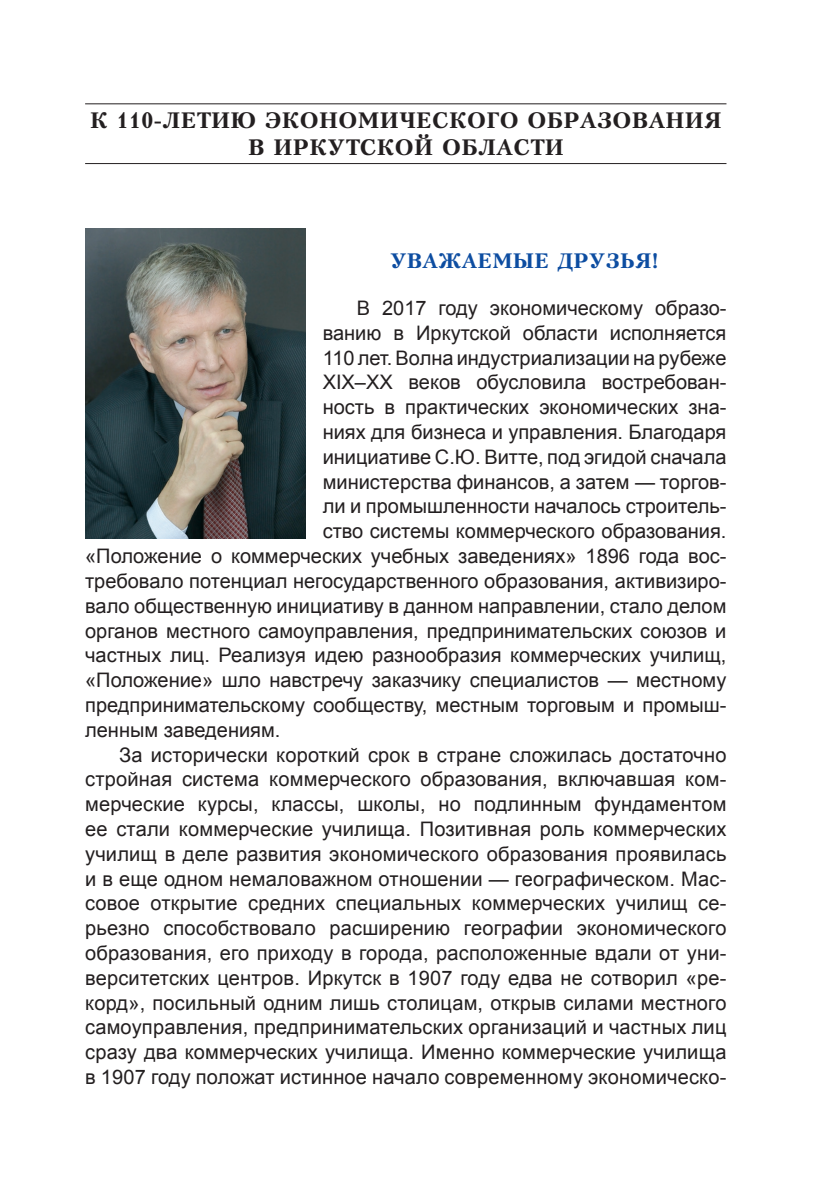
<style>
.page{position:relative;width:840px;height:1191px;background:#fff}
.page>*{position:absolute;margin:0;border:0;box-sizing:border-box;transform-origin:0 0}
.t1{font:700 22px/26.4px "Petersburg";letter-spacing:.025em;color:#231f20;text-align:center}
.t2{font:700 20.6px "Petersburg";letter-spacing:.02em;color:#0d4da1}
.t3{font:20px "Arial";color:#231f20}
</style>
<div class="page">
<hr style="left:85px;top:103px;width:641px;height:1px;background:#231f20">
<hr style="left:85px;top:163px;width:641px;height:1px;background:#231f20">
<img style="left:85px;top:228px;width:220px;height:311px">
<p class="t1" style="left:90px;top:107px;width:632px">К 110-ЛЕТИЮ ЭКОНОМИЧЕСКОГО ОБРАЗОВАНИЯ<br>В ИРКУТСКОЙ ОБЛАСТИ</p>
<p class="t2" style="left:390px;top:248px;width:270px">УВАЖАЕМЫЕ ДРУЗЬЯ!</p>
<p class="t3" style="left:356px;top:295px;width:371px">В 2017 году экономическому образо-</p>
<p class="t3" style="left:322px;top:320px;width:405px">ванию в Иркутской области исполняется</p>
<p class="t3" style="left:322px;top:344px;width:405px">110 лет. Волна индустриализации на рубеже</p>
<p class="t3" style="left:322px;top:369px;width:405px">XIX–XX веков обусловила востребован-</p>
<p class="t3" style="left:322px;top:394px;width:405px">ность в практических экономических зна-</p>
<p class="t3" style="left:322px;top:419px;width:405px">ниях для бизнеса и управления. Благодаря</p>
<p class="t3" style="left:322px;top:444px;width:405px">инициативе С.Ю. Витте, под эгидой сначала</p>
<p class="t3" style="left:322px;top:468px;width:405px">министерства финансов, а затем — торгов-</p>
<p class="t3" style="left:322px;top:493px;width:405px">ли и промышленности началось строитель-</p>
<p class="t3" style="left:322px;top:518px;width:405px">ство системы коммерческого образования.</p>
<p class="t3" style="left:85px;top:543px;width:642px">«Положение о коммерческих учебных заведениях» 1896 года вос-</p>
<p class="t3" style="left:85px;top:568px;width:642px">требовало потенциал негосударственного образования, активизиро-</p>
<p class="t3" style="left:85px;top:592px;width:642px">вало общественную инициативу в данном направлении, стало делом</p>
<p class="t3" style="left:85px;top:617px;width:642px">органов местного самоуправления, предпринимательских союзов и</p>
<p class="t3" style="left:85px;top:642px;width:642px">частных лиц. Реализуя идею разнообразия коммерческих училищ,</p>
<p class="t3" style="left:85px;top:667px;width:642px">«Положение» шло навстречу заказчику специалистов — местному</p>
<p class="t3" style="left:85px;top:692px;width:642px">предпринимательскому сообществу, местным торговым и промыш-</p>
<p class="t3" style="left:85px;top:716px;width:197px">ленным заведениям.</p>
<p class="t3" style="left:119px;top:741px;width:608px">За исторически короткий срок в стране сложилась достаточно</p>
<p class="t3" style="left:85px;top:766px;width:642px">стройная система коммерческого образования, включавшая ком-</p>
<p class="t3" style="left:85px;top:791px;width:642px">мерческие курсы, классы, школы, но подлинным фундаментом</p>
<p class="t3" style="left:85px;top:816px;width:642px">ее стали коммерческие училища. Позитивная роль коммерческих</p>
<p class="t3" style="left:85px;top:840px;width:642px">училищ в деле развития экономического образования проявилась</p>
<p class="t3" style="left:85px;top:865px;width:642px">и в еще одном немаловажном отношении — географическом. Мас-</p>
<p class="t3" style="left:85px;top:890px;width:642px">совое открытие средних специальных коммерческих училищ се-</p>
<p class="t3" style="left:85px;top:915px;width:642px">рьезно способствовало расширению географии экономического</p>
<p class="t3" style="left:85px;top:940px;width:642px">образования, его приходу в города, расположенные вдали от уни-</p>
<p class="t3" style="left:85px;top:964px;width:642px">верситетских центров. Иркутск в 1907 году едва не сотворил «ре-</p>
<p class="t3" style="left:85px;top:989px;width:642px">корд», посильный одним лишь столицам, открыв силами местного</p>
<p class="t3" style="left:85px;top:1014px;width:642px">самоуправления, предпринимательских организаций и частных лиц</p>
<p class="t3" style="left:85px;top:1039px;width:642px">сразу два коммерческих училища. Именно коммерческие училища</p>
<p class="t3" style="left:85px;top:1064px;width:642px">в 1907 году положат истинное начало современному экономическо-</p>
</div>
